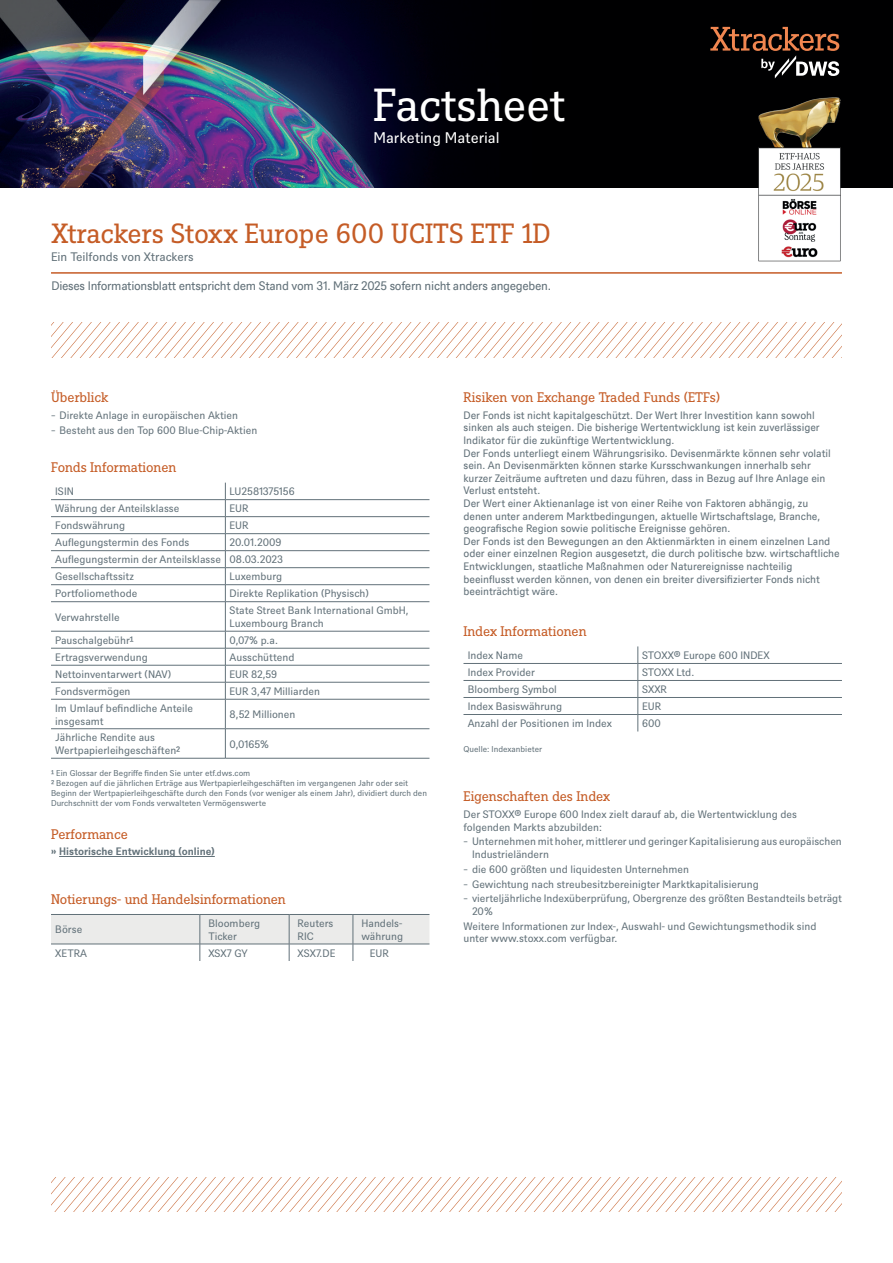
<style>
.page{position:relative;width:893px;height:1263px;background:#fff}
.page>*{position:absolute;margin:0;border:0;box-sizing:border-box;transform-origin:0 0}
.t1{font:45px "DWS Slab";letter-spacing:-.01em;color:#fff}
.t2{font:27px "DWS Slab";color:#c55c26}
.t3{font:15px "DWS Sans";color:#fff}
.t4{font:13.5px "DWS Slab";letter-spacing:-.01em;color:#c55c26}
.t5{font:12px "DWS Sans TT";letter-spacing:-.025em;color:#627179}
.t6{font:12px "DWS Sans";color:#627179}
.t7{font:10.5px/12.6px "DWS Sans";color:#627179}
.t8{font:10.5px/12.6px "DWS Sans TT";letter-spacing:-.005em;color:#627179}
.t9{font:700 10.5px "DWS Sans";color:#627179}
.t10{font:10.5px "DWS Sans";letter-spacing:-.025em;color:#627179}
.t11{font:8.25px/9.9px "DWS Sans";color:#627179}
</style>
<div class="page">
<hr style="left:59px;top:856px;width:156px;height:1px;background:#627179">
<hr style="left:51px;top:499px;width:174px;height:1px;background:#627179">
<hr style="left:225px;top:499px;width:204px;height:1px;background:#627179">
<hr style="left:51px;top:516px;width:174px;height:1px;background:#627179">
<hr style="left:225px;top:516px;width:204px;height:1px;background:#627179">
<hr style="left:51px;top:533px;width:174px;height:1px;background:#627179">
<hr style="left:225px;top:533px;width:204px;height:1px;background:#627179">
<hr style="left:51px;top:550px;width:174px;height:1px;background:#627179">
<hr style="left:225px;top:550px;width:204px;height:1px;background:#627179">
<hr style="left:51px;top:567px;width:174px;height:1px;background:#627179">
<hr style="left:225px;top:567px;width:204px;height:1px;background:#627179">
<hr style="left:51px;top:584px;width:174px;height:1px;background:#627179">
<hr style="left:225px;top:584px;width:204px;height:1px;background:#627179">
<hr style="left:51px;top:601px;width:174px;height:1px;background:#627179">
<hr style="left:225px;top:601px;width:204px;height:1px;background:#627179">
<hr style="left:51px;top:631px;width:174px;height:1px;background:#627179">
<hr style="left:225px;top:631px;width:204px;height:1px;background:#627179">
<hr style="left:51px;top:648px;width:174px;height:1px;background:#627179">
<hr style="left:225px;top:648px;width:204px;height:1px;background:#627179">
<hr style="left:51px;top:665px;width:174px;height:1px;background:#627179">
<hr style="left:51px;top:682px;width:174px;height:1px;background:#627179">
<hr style="left:51px;top:699px;width:174px;height:1px;background:#627179">
<hr style="left:51px;top:728px;width:174px;height:1px;background:#627179">
<hr style="left:51px;top:758px;width:174px;height:1px;background:#627179">
<hr style="left:225px;top:758px;width:204px;height:1px;background:#627179">
<hr style="left:225px;top:665px;width:204px;height:1px;background:#627179">
<hr style="left:225px;top:682px;width:204px;height:1px;background:#627179">
<hr style="left:225px;top:699px;width:204px;height:1px;background:#627179">
<hr style="left:225px;top:728px;width:204px;height:1px;background:#627179">
<svg style="left:225px;top:483px;width:1px;height:275px"></svg>
<svg style="left:51px;top:914px;width:378px;height:47px"></svg>
<hr style="left:463px;top:663px;width:175px;height:1px;background:#627179">
<hr style="left:638px;top:663px;width:204px;height:1px;background:#627179">
<hr style="left:463px;top:680px;width:175px;height:1px;background:#627179">
<hr style="left:638px;top:680px;width:204px;height:1px;background:#627179">
<hr style="left:463px;top:697px;width:175px;height:1px;background:#627179">
<hr style="left:638px;top:697px;width:204px;height:1px;background:#627179">
<hr style="left:463px;top:714px;width:175px;height:1px;background:#627179">
<hr style="left:638px;top:714px;width:204px;height:1px;background:#627179">
<svg style="left:638px;top:646px;width:1px;height:85px"></svg>
<hr style="left:51px;top:272px;width:791px;height:2px;background:#c55c26">
<svg style="left:52px;top:322px;width:790px;height:35px"></svg>
<img style="left:0;top:0;width:893px;height:188px">
<svg style="left:710px;top:27px;width:129px;height:51px;background:#3a2921"></svg>
<svg style="left:51px;top:1177px;width:791px;height:35px"></svg>
<img style="left:757px;top:96px;width:85px;height:166px">
<h1 class="t1" style="left:373px;top:74px;width:193px">Factsheet</h1>
<h3 class="t3" style="left:373px;top:127px;width:128px">Marketing Material</h3>
<h2 class="t2" style="left:51px;top:215px;width:501px">Xtrackers Stoxx Europe 600 UCITS ETF 1D</h2>
<p class="t6" style="left:51px;top:249px;width:144px">Ein Teilfonds von Xtrackers</p>
<p class="t5" style="left:51px;top:278px;width:501px">Dieses Informationsblatt entspricht dem Stand vom 31. März 2025 sofern nicht anders angegeben.</p>
<p class="t4" style="left:51px;top:388px;width:59px">Überblick</p>
<p class="t7" style="left:51px;top:407px;width:208px;line-height:14.7px">̵ Direkte Anlage in europäischen Aktien<br>̵ Besteht aus den Top 600 Blue-Chip-Aktien</p>
<p class="t4" style="left:51px;top:458px;width:127px">Fonds Informationen</p>
<p class="t7" style="left:55px;top:485px;width:20px">ISIN</p>
<p class="t7" style="left:230px;top:485px;width:67px">LU2581375156</p>
<p class="t7" style="left:55px;top:502px;width:126px">Währung der Anteilsklasse</p>
<p class="t7" style="left:230px;top:502px;width:20px">EUR</p>
<p class="t7" style="left:55px;top:519px;width:71px">Fondswährung</p>
<p class="t7" style="left:230px;top:519px;width:20px">EUR</p>
<p class="t7" style="left:55px;top:536px;width:136px">Auflegungstermin des Fonds</p>
<p class="t7" style="left:55px;top:533px;width:229px;line-height:17px;text-indent:174px">20.01.2009<br>Auflegungstermin der Anteilsklasse 08.03.2023<br>Gesellschaftssitz</p>
<p class="t7" style="left:230px;top:570px;width:54px">Luxemburg</p>
<p class="t7" style="left:55px;top:587px;width:84px">Portfoliomethode</p>
<p class="t7" style="left:230px;top:587px;width:141px">Direkte Replikation (Physisch)</p>
<p class="t7" style="left:55px;top:610px;width:66px">Verwahrstelle</p>
<p class="t7" style="left:230px;top:604px;width:181px">State Street Bank International GmbH,<br>Luxembourg Branch</p>
<p class="t7" style="left:55px;top:633px;width:80px">Pauschalgebühr¹</p>
<p class="t7" style="left:230px;top:633px;width:50px">0,07% p.a.</p>
<p class="t7" style="left:55px;top:650px;width:94px">Ertragsverwendung</p>
<p class="t7" style="left:230px;top:650px;width:66px">Ausschüttend</p>
<p class="t7" style="left:55px;top:667px;width:117px">Nettoinventarwert (NAV)</p>
<p class="t7" style="left:230px;top:667px;width:49px">EUR 82,59</p>
<p class="t7" style="left:55px;top:684px;width:77px">Fondsvermögen</p>
<p class="t7" style="left:230px;top:684px;width:92px">EUR 3,47 Milliarden</p>
<p class="t7" style="left:55px;top:701px;width:139px">Im Umlauf befindliche Anteile insgesamt</p>
<p class="t7" style="left:230px;top:707px;width:67px">8,52 Millionen</p>
<p class="t7" style="left:55px;top:731px;width:127px">Jährliche Rendite aus<br>Wertpapierleihgeschäften²</p>
<p class="t7" style="left:230px;top:737px;width:41px">0,0165%</p>
<p class="t11" style="left:51px;top:768px;width:377px">¹ Ein Glossar der Begriffe finden Sie unter etf.dws.com<br>² Bezogen auf die jährlichen Erträge aus Wertpapierleihgeschäften im vergangenen Jahr oder seit Beginn der Wertpapierleihgeschäfte durch den Fonds (vor weniger als einem Jahr), dividiert durch den Durchschnitt der vom Fonds verwalteten Vermögenswerte</p>
<p class="t4" style="left:51px;top:824px;width:78px">Performance</p>
<p class="t9" style="left:51px;top:844px;width:165px">» Historische Entwicklung (online)</p>
<p class="t4" style="left:51px;top:890px;width:236px">Notierungs- und Handelsinformationen</p>
<p class="t7" style="left:55px;top:923px;width:29px">Börse</p>
<p class="t7" style="left:208px;top:916px;width:53px">Bloomberg<br>Ticker</p>
<p class="t7" style="left:298px;top:916px;width:37px">Reuters<br>RIC</p>
<p class="t7" style="left:361px;top:916px;width:43px">Handels&shy;währung</p>
<p class="t7" style="left:55px;top:946px;width:33px">XETRA</p>
<p class="t7" style="left:208px;top:946px;width:41px">XSX7 GY</p>
<p class="t7" style="left:298px;top:946px;width:39px">XSX7.DE</p>
<p class="t7" style="left:370px;top:946px;width:20px">EUR</p>
<p class="t4" style="left:463px;top:388px;width:258px">Risiken von Exchange Traded Funds (ETFs)</p>
<p class="t8" style="left:463px;top:408px;width:378px">Der Fonds ist nicht kapitalgeschützt. Der Wert Ihrer Investition kann sowohl sinken als auch steigen. Die bisherige Wertentwicklung ist kein zuverlässiger Indikator für die zukünftige Wertentwicklung.<br>Der Fonds unterliegt einem Währungsrisiko. Devisenmärkte können sehr volatil sein. An Devisenmärkten können starke Kursschwankungen innerhalb sehr kurzer Zeiträume auftreten und dazu führen, dass in Bezug auf Ihre Anlage ein Verlust entsteht.<br>Der Wert einer Aktienanlage ist von einer Reihe von Faktoren abhängig, zu denen unter anderem Marktbedingungen, aktuelle Wirtschaftslage, Branche, geografische Region sowie politische Ereignisse gehören.<br>Der Fonds ist den Bewegungen an den Aktienmärkten in einem einzelnen Land oder einer einzelnen Region ausgesetzt, die durch politische bzw. wirtschaftliche Entwicklungen, staatliche Maßnahmen oder Naturereignisse nachteilig beeinflusst werden können, von denen ein breiter diversifizierter Fonds nicht beeinträchtigt wäre.</p>
<p class="t4" style="left:463px;top:622px;width:125px">Index Informationen</p>
<p class="t7" style="left:468px;top:648px;width:57px">Index Name</p>
<p class="t7" style="left:642px;top:648px;width:129px">STOXX® Europe 600 INDEX</p>
<p class="t7" style="left:468px;top:665px;width:69px">Index Provider</p>
<p class="t10" style="left:642px;top:665px;width:54px">STOXX Ltd.</p>
<p class="t7" style="left:468px;top:682px;width:91px">Bloomberg Symbol</p>
<p class="t7" style="left:642px;top:682px;width:26px">SXXR</p>
<p class="t7" style="left:468px;top:699px;width:96px">Index Basiswährung</p>
<p class="t7" style="left:642px;top:699px;width:20px">EUR</p>
<p class="t7" style="left:468px;top:716px;width:146px">Anzahl der Positionen im Index</p>
<p class="t7" style="left:642px;top:716px;width:20px">600</p>
<p class="t11" style="left:463px;top:744px;width:80px">Quelle: Indexanbieter</p>
<p class="t4" style="left:463px;top:787px;width:148px">Eigenschaften des Index</p>
<p class="t7" style="left:463px;top:807px;width:335px">Der STOXX® Europe 600 Index zielt darauf ab, die Wertentwicklung des folgenden Markts abzubilden:</p>
<p class="t7" style="left:472px;top:835px;width:371px;text-indent:-9px">̵ Unternehmen mit hoher, mittlerer und geringer Kapitalisierung aus europäischen<br>Industrieländern</p>
<p class="t7" style="left:463px;top:861px;width:380px;line-height:14.7px">̵ die 600 größten und liquidesten Unternehmen<br>̵ Gewichtung nach streubesitzbereinigter Marktkapitalisierung<br>̵ vierteljährliche Indexüberprüfung, Obergrenze des größten Bestandteils beträgt</p>
<p class="t7" style="left:463px;top:903px;width:355px;line-height:14.7px;text-indent:9px">20%<br>Weitere Informationen zur Index-, Auswahl- und Gewichtungsmethodik sind</p>
<p class="t7" style="left:463px;top:931px;width:155px">unter www.stoxx.com verfügbar.</p>
</div>
